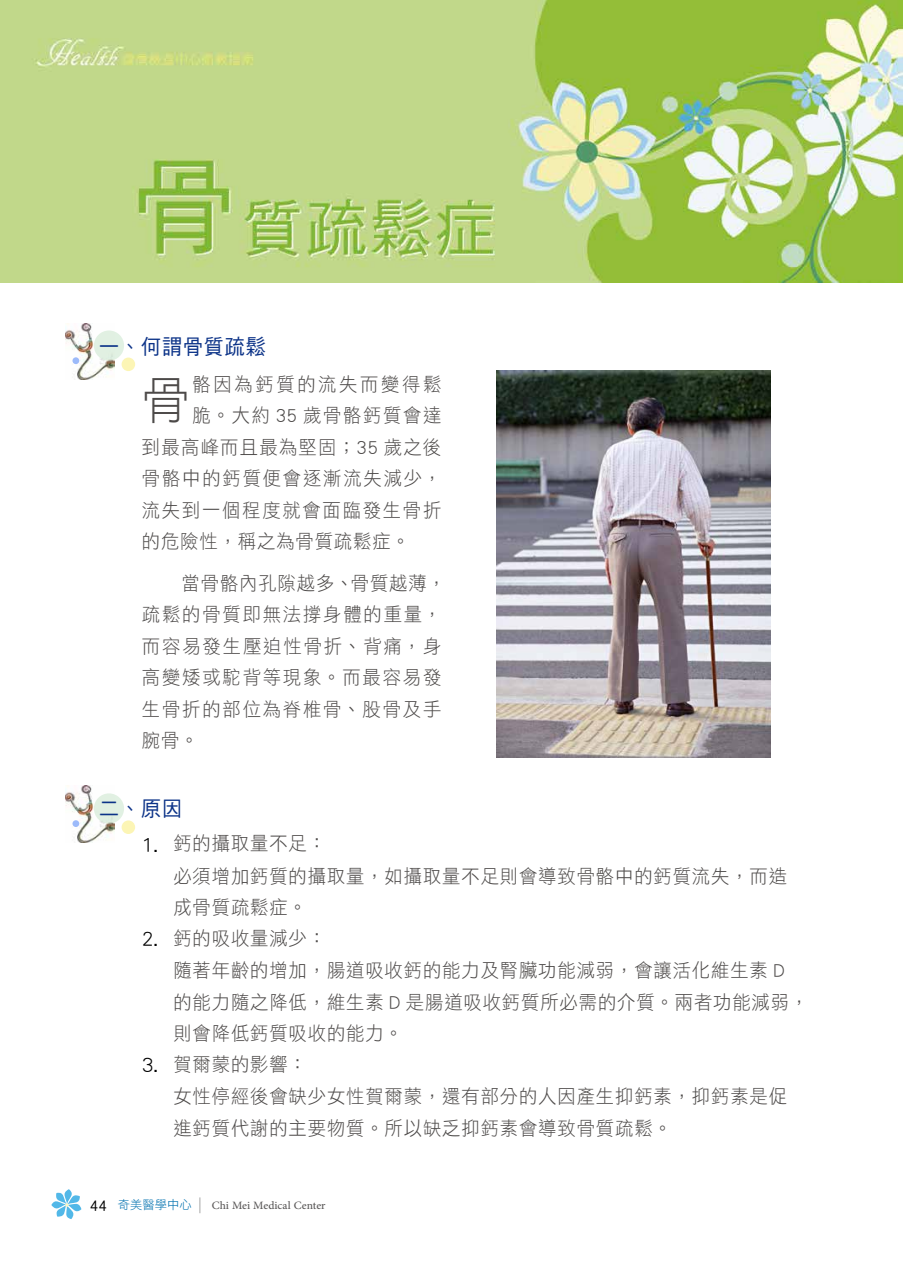
<style>
.page{position:relative;width:903px;height:1275px;background:#fff}
.page>*{position:absolute;margin:0;border:0;box-sizing:border-box;transform-origin:0 0}
.t1{font:50.75px "DF Li Hei Std W3";color:#4c4948;scale:.95 1}
.t2{font:21px "DF Hei Std W5";letter-spacing:.05em;color:#0c3388;scale:.95 1}
.t3{font:19.25px/31.8px "DF Li Hei Std W3";letter-spacing:.05em;color:#4c4948;scale:.95 1}
.t4{font:19.25px/31.5px "DF Li Hei Std W3";letter-spacing:.1em;color:#4c4948;scale:.95 1}
.t5{font:19.25px "DF Li Hei Std W3";letter-spacing:.07em;color:#4c4948;scale:.95 1}
.t6{font:19.25px "DF Li Hei Std W3";letter-spacing:.095em;color:#4c4948;scale:.95 1}
.t7{font:19.25px "DF Li Hei Std W3";letter-spacing:.145em;color:#4c4948;scale:.95 1}
.t8{font:15.75px "Adobe Arabic";color:#595757}
.s1{font-size:21px;color:#000}
.s2{font-family:"DF Hei Std W5";color:#000}
.s3{font-family:"DF Hei Std W3";font-size:12.25px;color:#0070af}
.s4{font-family:"DF Hei Std W3";font-size:12.25px;color:#0071af}
.s5{font-family:"DF Hei Std W5"}
</style>
<div class="page">
<svg style="left:51px;top:1189px;width:30px;height:30px"></svg>
<img style="left:0;top:0;width:903px;height:282px">
<img style="left:66px;top:323px;width:49px;height:56px">
<div style="left:94px;top:330px;width:30px;height:31px;background:#e1f0e2;border-radius:50%"></div>
<div style="left:122px;top:358px;width:13px;height:13px;background:#fcf5b5;border-radius:50%"></div>
<div style="left:72px;top:357px;width:7px;height:7px;background:#9cbafa;border-radius:50%"></div>
<img style="left:66px;top:786px;width:49px;height:56px">
<div style="left:94px;top:793px;width:30px;height:31px;background:#e1f0e2;border-radius:50%"></div>
<div style="left:122px;top:820px;width:13px;height:14px;background:#fcf5b5;border-radius:50%"></div>
<div style="left:72px;top:820px;width:7px;height:7px;background:#9cbafa;border-radius:50%"></div>
<img style="left:496px;top:371px;width:275px;height:387px">
<p class="t2" style="left:99px;top:335px;width:177px">一、何謂骨質疏鬆</p>
<h1 class="t1" style="left:142px;top:372px;width:52px">骨</h1>
<p class="t7" style="left:192px;top:374px;width:263px">骼因為鈣質的流失而變得鬆</p>
<p class="t6" style="left:192px;top:405px;width:263px">脆。大約 35 歲骨骼鈣質會達</p>
<p class="t5" style="left:142px;top:437px;width:317px">到最高峰而且最為堅固；35 歲之後</p>
<p class="t4" style="left:142px;top:462px;width:317px">骨骼中的鈣質便會逐漸流失減少，</p>
<p class="t4" style="left:142px;top:494px;width:317px">流失到一個程度就會面臨發生骨折</p>
<p class="t3" style="left:142px;top:525px;width:284px">的危險性，稱之為骨質疏鬆症。</p>
<p class="t4" style="left:142px;top:567px;width:321px;text-indent:40px">當骨骼內孔隙越多、骨質越薄，疏鬆的骨質即無法撐身體的重量，而容易發生壓迫性骨折、背痛，身高變矮或駝背等現象。而最容易發生骨折的部位為脊椎骨、股骨及手腕骨。</p>
<p class="t2" style="left:99px;top:797px;width:89px">二、原因</p>
<p class="t3" style="left:173px;top:827px;width:647px;text-indent:-32px"><span class="s1">1.</span> 鈣的攝取量不足：<br>必須增加鈣質的攝取量，如攝取量不足則會導致骨骼中的鈣質流失，而造成骨質疏鬆症。</p>
<p class="t3" style="left:173px;top:922px;width:670px;text-indent:-32px"><span class="s1">2.</span> 鈣的吸收量減少：<br>隨著年齡的增加，腸道吸收鈣的能力及腎臟功能減弱，會讓活化維生素 D<br>的能力隨之降低，維生素 D 是腸道吸收鈣質所必需的介質。兩者功能減弱，則會降低鈣質吸收的能力。</p>
<p class="t3" style="left:173px;top:1048px;width:647px;text-indent:-32px"><span class="s1">3.</span> 賀爾蒙的影響：<br>女性停經後會缺少女性賀爾蒙，還有部分的人因產生抑鈣素，抑鈣素是促進鈣質代謝的主要物質。所以缺乏抑鈣素會導致骨質疏鬆。</p>
<p class="t8" style="left:90px;top:1194px;width:237px"><span class="s2">44</span> <span class="s3">奇</span><span class="s4">美醫學中</span><span class="s3">心</span><span class="s5">│</span> Chi Mei Medical Center</p>
</div>
